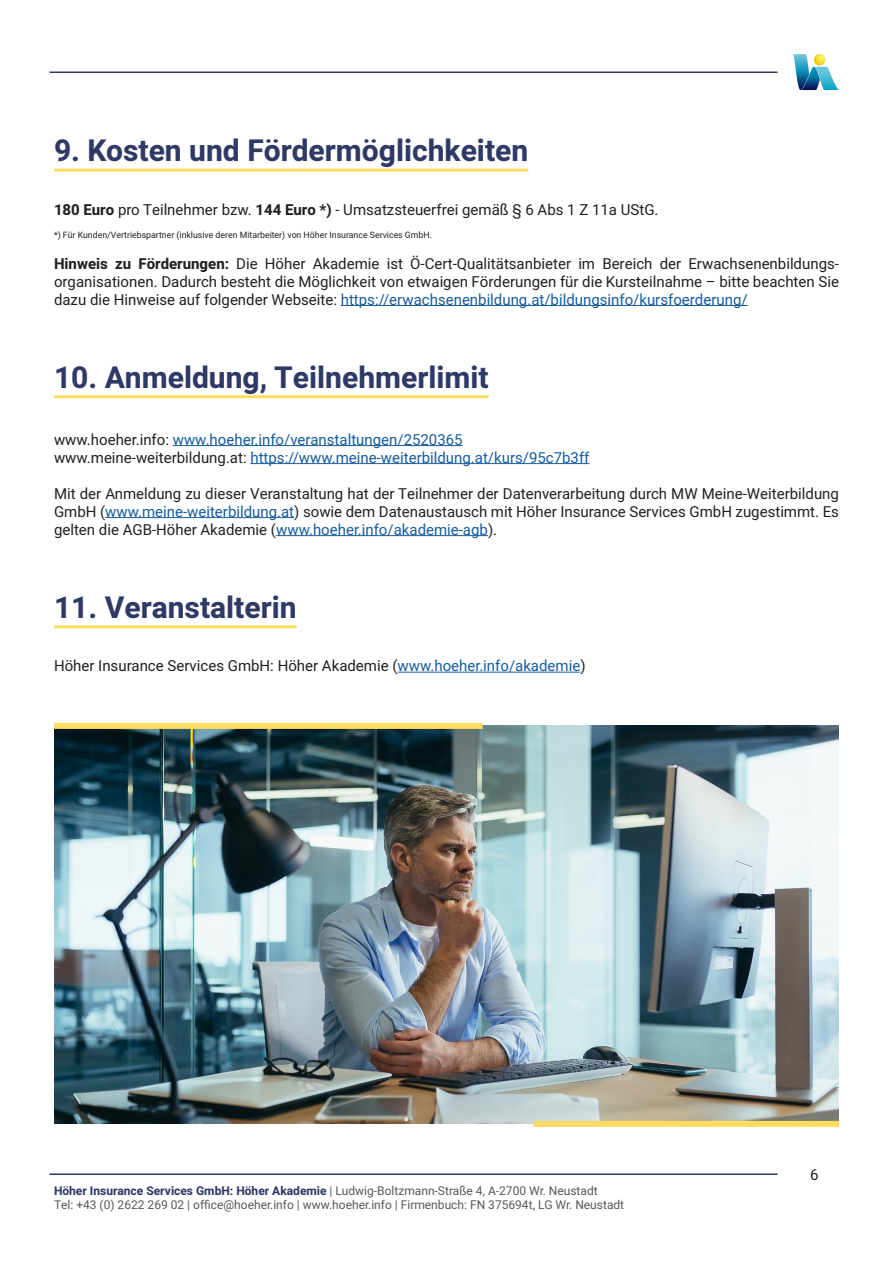
<style>
.page{position:relative;width:893px;height:1263px;background:#fff}
.page>*{position:absolute;margin:0;border:0;box-sizing:border-box;transform-origin:0 0}
.t1{font:700 30px "Heebo";color:#2f3966}
.Lauftext{font:15px/18px "Heebo";color:#231f20;text-align:justify}
.Lauftext-2{font:15px "Heebo";color:#175d9e}
.t2{font:12px/14.4px "Heebo";color:#57585a}
.Lauftext-3{font:8.7px "Heebo";color:#231f20}
.s1{font-weight:700}
.s2{color:#175d9e}
.s3{color:#231f20}
.s4{font-weight:700;color:#2f3966}
</style>
<div class="page">
<hr style="left:50px;top:72px;width:728px;height:1px;background:#2f3966">
<hr style="left:50px;top:1173px;width:728px;height:2px;background:#2f3966">
<img style="left:793px;top:54px;width:16px;height:36px">
<svg style="left:814px;top:54px;width:11px;height:12px"></svg>
<img style="left:801px;top:67px;width:13px;height:23px">
<img style="left:814px;top:67px;width:25px;height:23px">
<hr style="left:54px;top:395px;width:435px;height:3px;background:#ffdc5f">
<hr style="left:173px;top:445px;width:290px;height:1px;background:#175d9e">
<hr style="left:250px;top:463px;width:339px;height:1px;background:#175d9e">
<hr style="left:105px;top:517px;width:189px;height:1px;background:#175d9e">
<hr style="left:276px;top:535px;width:212px;height:1px;background:#175d9e">
<hr style="left:54px;top:625px;width:243px;height:3px;background:#ffdc5f">
<hr style="left:398px;top:672px;width:182px;height:1px;background:#175d9e">
<img style="left:54px;top:726px;width:785px;height:398px">
<div style="left:54px;top:723px;width:429px;height:6px;background:#ffdc5f"></div>
<div style="left:534px;top:1121px;width:305px;height:6px;background:#ffdc5f"></div>
<hr style="left:54px;top:169px;width:474px;height:3px;background:#ffdc5f">
<hr style="left:341px;top:305px;width:407px;height:1px;background:#175d9e">
<p class="t1" style="left:54px;top:130px;width:476px">9. Kosten und Fördermöglichkeiten</p>
<p class="Lauftext" style="left:54px;top:200px;width:606px"><span class="s1">180 Euro</span> pro Teilnehmer bzw. <span class="s1">144 Euro *)</span> - Umsatzsteuerfrei gemäß § 6 Abs 1 Z 11a UStG.</p>
<p class="Lauftext-3" style="left:54px;top:229px;width:380px">*) Für Kunden/Vertriebspartner (inklusive deren Mitarbeiter) von Höher Insurance Services GmbH.</p>
<p class="Lauftext" style="left:54px;top:254px;width:786px"><span class="s1">Hinweis zu Förderungen:</span> Die Höher Akademie ist Ö-Cert-Qualitätsanbieter im Bereich der Erwachsenenbildungs&shy;organisationen. Dadurch besteht die Möglichkeit von etwaigen Förderungen für die Kursteilnahme – bitte beachten Sie dazu die Hinweise auf folgender Webseite: <span class="s2">https://erwachsenenbildung.at/bildungsinfo/kursfoerderung/</span></p>
<p class="t1" style="left:54px;top:356px;width:436px">10. Anmeldung, Teilnehmerlimit</p>
<p class="Lauftext-2" style="left:54px;top:429px;width:410px"><span class="s3">www.hoeher.info:</span> www.hoeher.info/veranstaltungen/2520365</p>
<p class="Lauftext-2" style="left:54px;top:447px;width:537px"><span class="s3">www.meine-weiterbildung.at:</span> https://www.meine-weiterbildung.at/kurs/95c7b3ff</p>
<p class="Lauftext" style="left:54px;top:484px;width:786px">Mit der Anmeldung zu dieser Veranstaltung hat der Teilnehmer der Datenverarbeitung durch MW Meine-Weiterbildung GmbH (<span class="s2">www.meine-weiterbildung.at</span>) sowie dem Datenaustausch mit Höher Insurance Services GmbH zugestimmt. Es gelten die AGB-Höher Akademie (<span class="s2">www.hoeher.info/akademie-agb</span>).</p>
<p class="t1" style="left:54px;top:586px;width:244px">11. Veranstalterin</p>
<p class="Lauftext" style="left:54px;top:657px;width:533px">Höher Insurance Services GmbH: Höher Akademie (<span class="s2">www.hoeher.info/akademie</span>)</p>
<p class="t2" style="left:54px;top:1183px;width:572px"><span class="s4">Höher Insurance Services GmbH: Höher Akademie</span> | Ludwig-Boltzmann-Straße 4, A-2700 Wr. Neustadt<br>Tel: +43 (0) 2622 269 02 | office@hoeher.info | www.hoeher.info | Firmenbuch: FN 375694t, LG Wr. Neustadt</p>
<p class="Lauftext" style="left:810px;top:1165px;width:10px">6</p>
</div>
